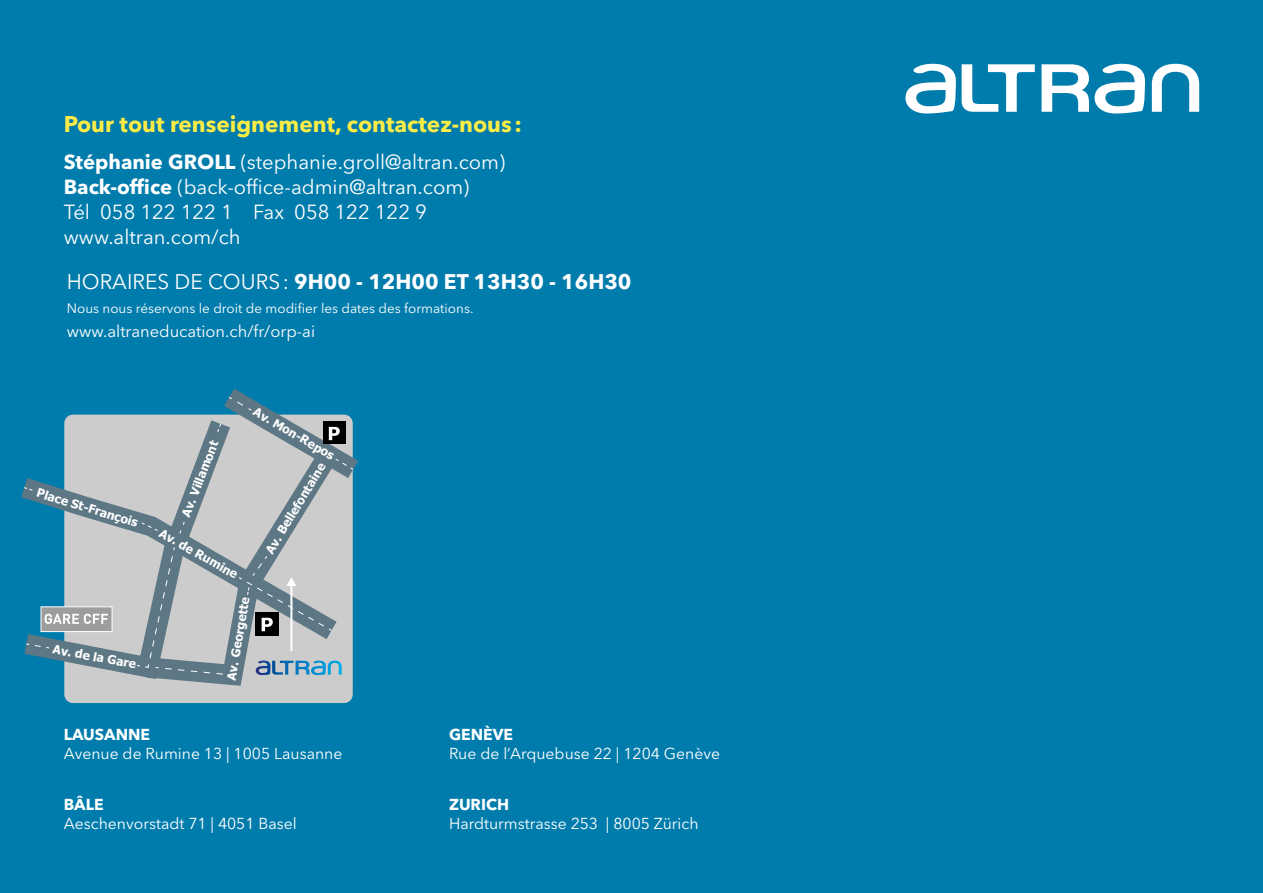
<style>
.page{position:relative;width:1263px;height:893px;background:#007cac}
.page>*{position:absolute;margin:0;border:0;box-sizing:border-box;transform-origin:0 0}
.t1{font:700 22.5px "Avenir Next LT Pro";color:#fcec45}
.t2{font:700 21px "Avenir Next LT Pro";color:#fff}
.t3{font:20.25px/24.8px "Avenir Next LT Pro";color:#fff}
.t4{font:16.5px "Avenir Next LT Pro";color:#fff}
.t5{font:15.75px "Avenir Next LT Pro";color:#fff}
.t6{font:700 15.75px "Avenir Next LT Pro";color:#fff}
.t7{font:13.5px "Avenir Next LT Pro";color:#fff}
.t8{font:700 12.15px "Tahoma";color:#fff}
.s1{font-weight:700}
.s2{font-weight:400}
</style>
<div class="page">
<div style="left:64px;top:415px;width:289px;height:288px;background:#ccc;border-radius:9px"></div>
<svg style="left:21px;top:399px;width:332px;height:298px"></svg>
<svg style="left:23px;top:423px;width:199px;height:245px"></svg>
<svg style="left:228px;top:396px;width:127px;height:75px"></svg>
<svg style="left:25px;top:522px;width:317px;height:153px"></svg>
<svg style="left:905px;top:64px;width:51px;height:49px"></svg>
<svg style="left:962px;top:64px;width:73px;height:48px"></svg>
<svg style="left:1152px;top:64px;width:47px;height:48px"></svg>
<svg style="left:1041px;top:64px;width:104px;height:49px"></svg>
<p class="t1" style="left:64px;top:111px;width:460px">Pour tout renseignement, contactez-nous :</p>
<p class="t3" style="left:64px;top:150px;width:443px"><span class="s1">Stéphanie GROLL</span> (stephanie.groll@altran.com)<br><span class="s1">Back-office</span> (back-office-admin@altran.com)<br>Tél 058 122 122 1 Fax 058 122 122 9 www.altran.com/ch</p>
<p class="t2" style="left:67px;top:269px;width:566px"><span class="s2">HORAIRES DE COURS:</span> 9H00 - 12H00 ET 13H30 - 16H30</p>
<p class="t7" style="left:67px;top:301px;width:408px">Nous nous réservons le droit de modifier les dates des formations.</p>
<p class="t4" style="left:67px;top:322px;width:250px">www.altraneducation.ch/fr/orp-ai</p>
<p class="t8" style="left:40px;top:484px;width:107px;rotate:17deg">Place St-François</p>
<p class="t8" style="left:55px;top:640px;width:86px;rotate:11deg">Av. de la Gare</p>
<p class="t8" style="left:178px;top:513px;width:82px;rotate:-69deg">Av. Villamont</p>
<p class="t8" style="left:164px;top:525px;width:89px;rotate:29deg">Av. de Rumine</p>
<p class="t8" style="left:259px;top:403px;width:93px;rotate:30deg">Av. Mon-Repos</p>
<p class="t8" style="left:261px;top:548px;width:105px;rotate:-59deg">Av. Bellefontaine</p>
<p class="t8" style="left:223px;top:678px;width:85px;rotate:-80deg">Av. Georgette</p>
<p class="t6" style="left:64px;top:725px;width:88px">LAUSANNE</p>
<p class="t5" style="left:64px;top:744px;width:280px">Avenue de Rumine 13 | 1005 Lausanne</p>
<p class="t6" style="left:64px;top:795px;width:41px">BÂLE</p>
<p class="t5" style="left:64px;top:814px;width:235px">Aeschenvorstadt 71 | 4051 Basel</p>
<p class="t6" style="left:449px;top:725px;width:65px">GENÈVE</p>
<p class="t5" style="left:449px;top:744px;width:272px">Rue de l’Arquebuse 22 | 1204 Genève</p>
<p class="t6" style="left:449px;top:795px;width:62px">ZURICH</p>
<p class="t5" style="left:449px;top:814px;width:251px">Hardturmstrasse 253 | 8005 Zürich</p>
</div>
